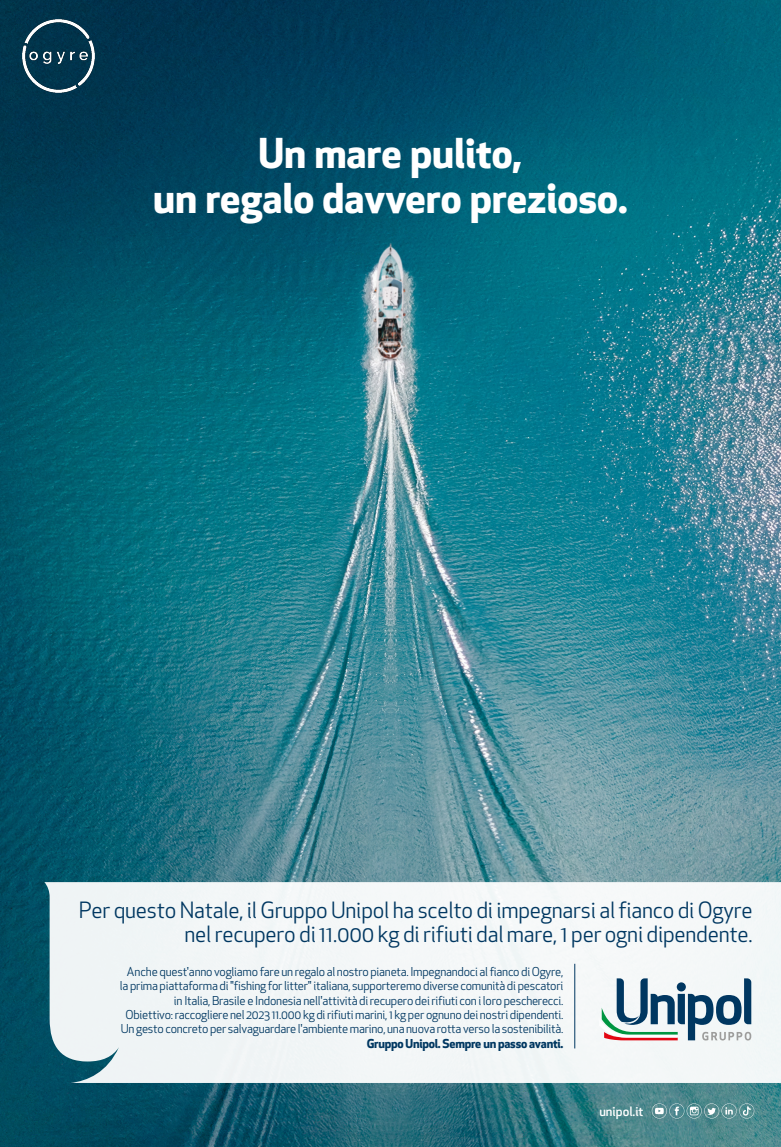
<style>
.page{position:relative;width:781px;height:1147px;background:#fff}
.page>*{position:absolute;margin:0;border:0;box-sizing:border-box;transform-origin:0 0}
.t1{font:700 40.2px/45px "Apex New";color:#fff;text-align:center}
.t2{font:21.9px/24.6px "Apex New";letter-spacing:-.01em;color:#003761;text-align:right}
.t3{font:500 12.6px "Apex New";color:#fff}
.t4{font:12px/14.4px "Apex New";letter-spacing:-.02em;color:#003761;text-align:right}
.t5{font:700 12px "Apex New";letter-spacing:-.02em;color:#003761}
</style>
<div class="page">
<img style="left:0;top:0;width:781px;height:1147px">
<img style="left:20px;top:18px;width:77px;height:76px">
<svg style="left:652px;top:1103px;width:102px;height:15px;background:#72a0a3"></svg>
<div style="left:44px;top:882px;width:737px;height:201px;background:#f3f6f7"></div>
<hr style="left:574px;top:963px;width:1px;height:85px;background:#003761">
<svg style="left:599px;top:978px;width:152px;height:62px"></svg>
<h1 class="t1" style="left:153px;top:129px;width:476px">Un mare pulito,<br>un regalo davvero prezioso.</h1>
<h2 class="t2" style="left:79px;top:897px;width:675px">Per questo Natale, il Gruppo Unipol ha scelto di impegnarsi al fianco di Ogyre nel recupero di 11.000 kg di rifiuti dal mare, 1 per ogni dipendente.</h2>
<p class="t4" style="left:120px;top:964px;width:445px">Anche quest'anno vogliamo fare un regalo al nostro pianeta.Impegnandoci al fianco di Ogyre, la prima piattaforma di "fishing for litter" italiana, supporteremodiverse comunità di pescatori in Italia, Brasile e Indonesia nell'attività di recupero dei rifiuti con i loro pescherecci.<br>Obiettivo: raccogliere nel 2023 11.000 kg di rifiuti marini, 1 kg per ognuno dei nostri dipendenti.<br>Un gesto concreto per salvaguardare l'ambiente marino, una nuova rotta verso la sostenibilità.</p>
<p class="t5" style="left:367px;top:1035px;width:198px">Gruppo Unipol. Sempre un passo avanti.</p>
<p class="t3" style="left:599px;top:1103px;width:46px">unipol.it</p>
</div>
